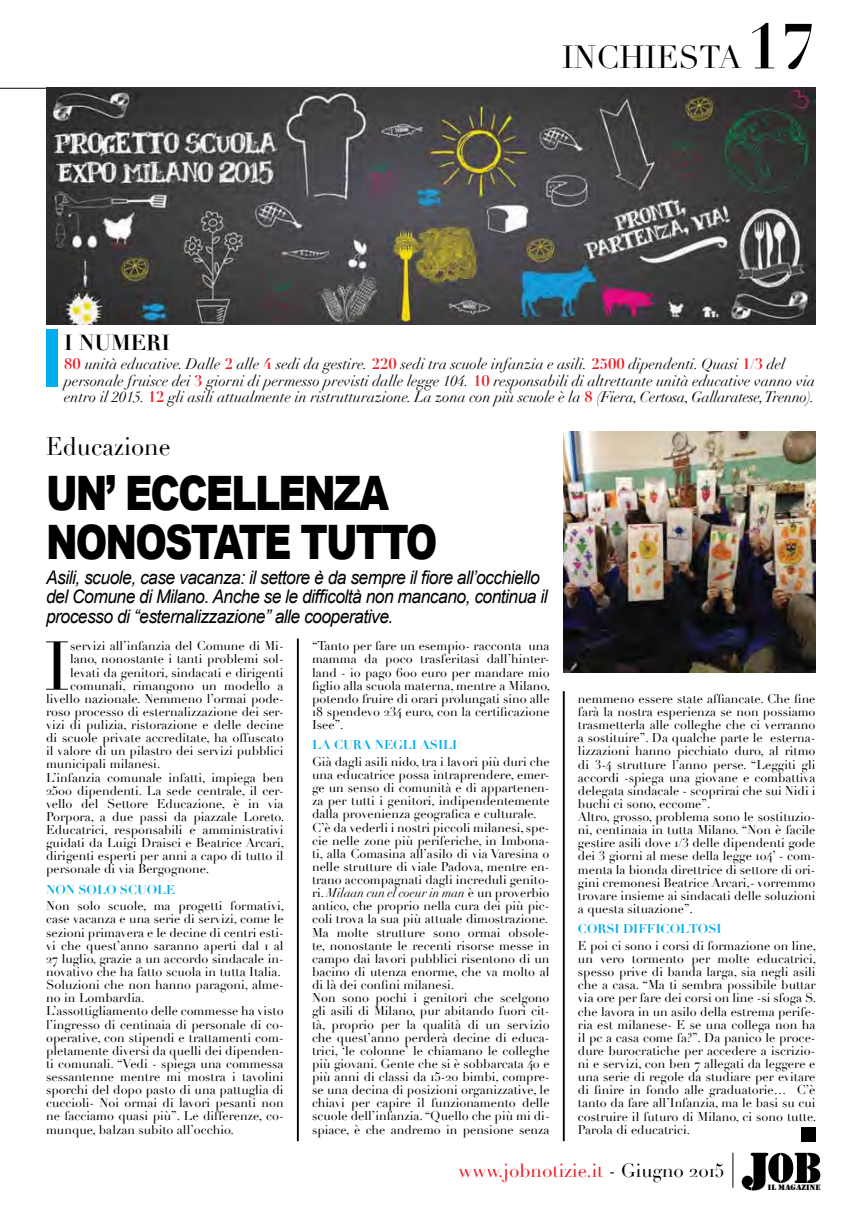
<style>
.page{position:relative;width:851px;height:1205px;background:#fff}
.page>*{position:absolute;margin:0;border:0;box-sizing:border-box;transform-origin:0 0}
.t1{font:67.75px "Didot";color:#000}
.t2{font:700 62.5px "Didot";color:#000}
.t3{font:900 47.5px "Arial";color:#000;scale:.8 1}
.t4{font:31.25px "Didot";color:#000}
.t5{font:25px "Didot";color:#000;scale:.95 1}
.t6{font:700 21.25px "Didot";color:#000}
.t7{font:italic 18.75px/19.4px "Arial";letter-spacing:-.03em;color:#000;scale:.93 1}
.t8{font:18.75px "Didot";color:#ed1d24}
.t9{font:italic 15px/16.2px "Didot";color:#000}
.t10{font:12.5px/13.1px "Didot";color:#000}
.t11{font:700 12.5px "Didot";color:#00aeef}
.t12{font:8px "Stencil";color:#000;scale:1.1 1}
.s1{font-weight:700;font-style:normal;color:#ed1d24}
.s2{font-style:italic}
.s3{color:#000}
</style>
<div class="page">
<hr style="left:0;top:88px;width:815px;height:1px;background:#000">
<hr style="left:297px;top:638px;width:2px;height:503px;background:#000">
<hr style="left:562px;top:691px;width:2px;height:450px;background:#000">
<svg style="left:741px;top:1153px;width:79px;height:37px"></svg>
<hr style="left:732px;top:1153px;width:1px;height:35px;background:#000">
<img style="left:46px;top:88px;width:769px;height:237px">
<div style="left:46px;top:329px;width:11px;height:58px;background:#00aeef"></div>
<img style="left:563px;top:431px;width:252px;height:242px">
<div style="left:801px;top:1127px;width:14px;height:14px;background:#000"></div>
<h3 class="t4" style="left:561px;top:39px;width:181px">INCHIESTA</h3>
<h2 class="t2" style="left:745px;top:7px;width:71px">17</h2>
<h3 class="t6" style="left:64px;top:329px;width:107px">I NUMERI</h3>
<p class="t9" style="left:64px;top:356px;width:752px"><span class="s1">80</span> unità educative. Dalle <span class="s1">2</span> alle <span class="s1">4</span> sedi da gestire. <span class="s1">220</span> sedi tra scuole infanzia e asili. <span class="s1">2500</span> dipendenti. Quasi <span class="s1">1/3</span> del personale fruisce dei <span class="s1">3</span> giorni di permesso previsti dalle legge 104. <span class="s1">10</span> responsabili di altrettante unità educative vanno via entro il 2015. <span class="s1">12</span> gli asili attualmente in ristrutturazione. La zona con più scuole è la <span class="s1">8</span> (Fiera, Certosa, Gallaratese, Trenno).</p>
<h3 class="t5" style="left:46px;top:431px;width:133px">Educazione</h3>
<h3 class="t3" style="left:46px;top:458px;width:132px">UN ’ ECCELLENZ</h3>
<h3 class="t3" style="left:359px;top:458px;width:38px">A</h3>
<h3 class="t3" style="left:46px;top:507px;width:35px">NONOSTATE</h3>
<h3 class="t3" style="left:300px;top:507px;width:35px">TUTTO</h3>
<h3 class="t7" style="left:46px;top:568px;width:540px">Asili, scuole, case vacanza: il settore è da sempre il fiore all’occhiello del Comune di Milano. Anche se le difficoltà non mancano, continua il processo di “esternalizzazione” alle cooperative.</h3>
<h1 class="t1" style="left:44px;top:625px;width:28px">I</h1>
<p class="t10" style="left:70px;top:640px;width:215px">servizi all’infanzia del Comune di Mi-</p>
<p class="t10" style="left:312px;top:640px;width:240px;text-align:justify">“Tanto per fare un esempio- racconta una mamma da poco trasferitasi dall’hinter&shy;land - io pago 600 euro per mandare mio figlio alla scuola materna, mentre a Milano, potendo fruire di orari prolungati sino alle 18 spendevo 234 euro, con la certificazione Isee”.</p>
<p class="t11" style="left:312px;top:737px;width:147px">LA CURA NEGLI ASILI</p>
<p class="t10" style="left:312px;top:755px;width:239px">Già dagli asili nido, tra i lavori più duri che una educatrice possa intraprendere, emer&shy;ge un senso di comunità e di appartenen&shy;za per tutti i genitori, indipendentemente dalla provenienza geografica e culturale.<br>C’è da vederli i nostri piccoli milanesi, spe&shy;cie nelle zone più periferiche, in Imbona&shy;ti, alla Comasina all’asilo di via Varesina o nelle strutture di viale Padova, mentre en&shy;trano accompagnati dagli increduli genito&shy;ri. <span class="s2">Milaan cun el coeur in man</span> è un proverbio antico, che proprio nella cura dei più pic&shy;coli trova la sua più attuale dimostrazione.<br>Ma molte strutture sono ormai obsole&shy;te, nonostante le recenti risorse messe in campo dai lavori pubblici risentono di un bacino di utenza enorme, che va molto al di là dei confini milanesi.<br>Non sono pochi i genitori che scelgono gli asili di Milano, pur abitando fuori cit&shy;tà, proprio per la qualità di un servizio che quest’anno perderà decine di educa&shy;trici, ‘le colonne’ le chiamano le colleghe più giovani. Gente che si è sobbarcata 40 e più anni di classi da 15-20 bimbi, compre&shy;se una decina di posizioni organizzative, le chiavi per capire il funzionamento delle scuole dell’infanzia. “Quello che più mi di&shy;spiace, è che andremo in pensione senza</p>
<p class="t10" style="left:70px;top:653px;width:215px">lano, nonostante i tanti problemi sol-</p>
<p class="t10" style="left:70px;top:666px;width:215px">levati da genitori, sindacati e dirigenti</p>
<p class="t10" style="left:70px;top:679px;width:215px">comunali, rimangono un modello a</p>
<p class="t10" style="left:46px;top:692px;width:239px">livello nazionale. Nemmeno l’ormai pode-</p>
<p class="t10" style="left:46px;top:705px;width:239px">roso processo di esternalizzazione dei ser-</p>
<p class="t10" style="left:46px;top:718px;width:239px">vizi di pulizia, ristorazione e delle decine</p>
<p class="t10" style="left:46px;top:731px;width:239px">di scuole private accreditate, ha offuscato</p>
<p class="t10" style="left:46px;top:745px;width:239px">il valore di un pilastro dei servizi pubblici</p>
<p class="t10" style="left:46px;top:758px;width:116px">municipali milanesi.</p>
<p class="t10" style="left:46px;top:771px;width:239px">L’infanzia comunale infatti, impiega ben</p>
<p class="t10" style="left:46px;top:784px;width:239px">2500 dipendenti. La sede centrale, il cer-</p>
<p class="t10" style="left:46px;top:797px;width:239px">vello del Settore Educazione, è in via</p>
<p class="t10" style="left:46px;top:810px;width:240px">Porpora, a due passi da piazzale Loreto.</p>
<p class="t10" style="left:46px;top:823px;width:239px">Educatrici, responsabili e amministrativi</p>
<p class="t10" style="left:46px;top:836px;width:240px">guidati da Luigi Draisci e Beatrice Arcari,</p>
<p class="t10" style="left:46px;top:850px;width:239px">dirigenti esperti per anni a capo di tutto il</p>
<p class="t10" style="left:46px;top:863px;width:164px">personale di via Bergognone.</p>
<p class="t11" style="left:46px;top:881px;width:131px">NON SOLO SCUOLE</p>
<p class="t10" style="left:46px;top:900px;width:240px">Non solo scuole, ma progetti formativi, case vacanza e una serie di servizi, come le sezioni primavera e le decine di centri esti&shy;vi che quest’anno saranno aperti dal 1 al 27 luglio, grazie a un accordo sindacale in&shy;novativo che ha fatto scuola in tutta Italia.<br>Soluzioni che non hanno paragoni, alme&shy;no in Lombardia.<br>L’assottigliamento delle commesse ha visto l’ingresso di centinaia di personale di co&shy;operative, con stipendi e trattamenti com&shy;pletamente diversi da quelli dei dipenden&shy;ti comunali. “Vedi - spiega una commessa sessantenne mentre mi mostra i tavolini sporchi del dopo pasto di una pattuglia di cuccioli- Noi ormai di lavori pesanti non ne facciamo quasi più”. Le differenze, co&shy;munque, balzan subito all’occhio.</p>
<p class="t10" style="left:578px;top:692px;width:239px">nemmeno essere state affiancate. Che fine farà la nostra esperienza se non possiamo trasmetterla alle colleghe che ci verranno a sostituire”. Da qualche parte le esterna&shy;lizzazioni hanno picchiato duro, al ritmo di 3-4 strutture l’anno perse. “Leggiti gli accordi -spiega una giovane e combattiva delegata sindacale - scoprirai che sui Nidi i buchi ci sono, eccome”.<br>Altro, grosso, problema sono le sostituzio&shy;ni, centinaia in tutta Milano. “Non è facile gestire asili dove 1/3 delle dipendenti gode dei 3 giorni al mese della legge 104’ - com&shy;menta la bionda direttrice di settore di ori&shy;gini cremonesi Beatrice Arcari,- vorremmo trovare insieme ai sindacati delle soluzioni a questa situazione”.</p>
<p class="t11" style="left:578px;top:921px;width:145px">CORSI DIFFICOLTOSI</p>
<p class="t10" style="left:578px;top:939px;width:240px;text-align:justify">E poi ci sono i corsi di formazione on line, un vero tormento per molte educatrici, spesso prive di banda larga, sia negli asili che a casa. “Ma ti sembra possibile buttar via ore per fare dei corsi on line -si sfoga S. che lavora in un asilo della estrema perife&shy;ria est milanese- E se una collega non ha il pc a casa come fa?”. Da panico le proce&shy;dure burocratiche per accedere a iscrizio&shy;ni e servizi, con ben 7 allegati da leggere e una serie di regole da studiare per evitare di finire in fondo alle graduatorie… C’è tanto da fare all’Infanzia, ma le basi su cui costruire il futuro di Milano, ci sono tutte.<br>Parola di educatrici.</p>
<h3 class="t8" style="left:458px;top:1159px;width:267px">www.jobnotizie.it <span class="s3">- Giugno 2015</span></h3>
<p class="t12" style="left:767px;top:1183px;width:49px">IL MAGAZINE</p>
</div>
